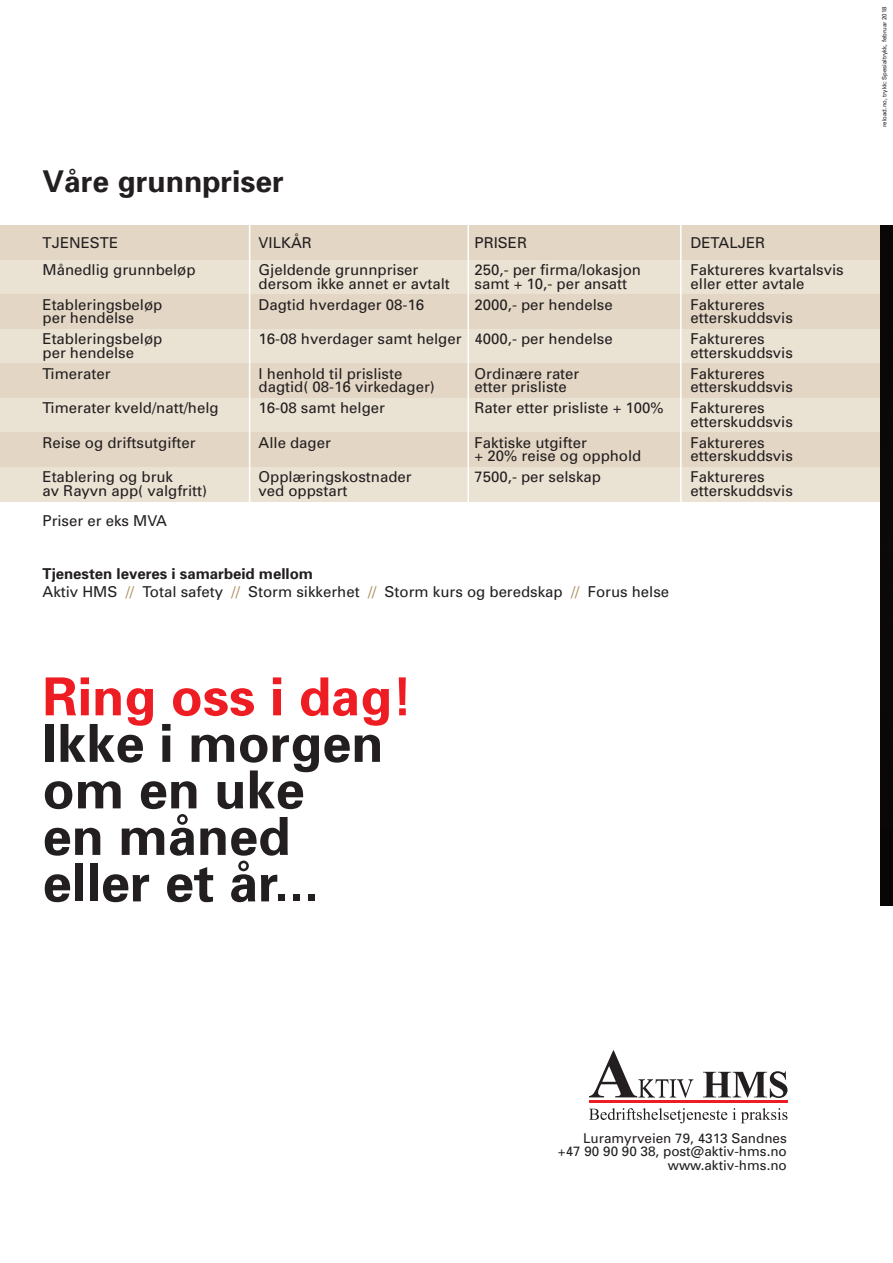
<style>
.page{position:relative;width:893px;height:1263px;background:#fff}
.page>*{position:absolute;margin:0;border:0;box-sizing:border-box;transform-origin:0 0}
.t1{font:700 52.5px/46.5px "Univers";color:#231f20}
.t2{font:700 52.5px "Univers";color:#ee1d23}
.t3{font:700 30px "Univers";color:#231f20}
.t4{font:15px/13.5px "Univers";color:#231f20}
.t5{font:13.5px/13.5px "Univers";color:#231f20;text-align:right}
.t6{font:6px "Univers";color:#231f20}
.s1{font-weight:700}
.s2{color:#a88a5b}
</style>
<div class="page">
<div style="left:0;top:260px;width:880px;height:34px;background:#eae2d3"></div>
<div style="left:0;top:225px;width:880px;height:35px;background:#e3d6c4"></div>
<div style="left:0;top:329px;width:880px;height:35px;background:#eae2d3"></div>
<div style="left:0;top:294px;width:880px;height:35px;background:#e3d6c4"></div>
<div style="left:0;top:398px;width:880px;height:35px;background:#eae2d3"></div>
<div style="left:0;top:364px;width:880px;height:34px;background:#e3d6c4"></div>
<div style="left:0;top:467px;width:880px;height:35px;background:#eae2d3"></div>
<div style="left:0;top:433px;width:880px;height:34px;background:#e3d6c4"></div>
<div style="left:880px;top:225px;width:13px;height:681px;background:#0a0807"></div>
<svg style="left:589px;top:1050px;width:104px;height:48px"></svg>
<svg style="left:703px;top:1071px;width:84px;height:27px"></svg>
<hr style="left:589px;top:1100px;width:198px;height:3px;background:#ee1d23">
<svg style="left:589px;top:1108px;width:198px;height:15px"></svg>
<hr style="left:249px;top:214px;width:1px;height:299px;background:#fff">
<hr style="left:467px;top:214px;width:2px;height:299px;background:#fff">
<hr style="left:680px;top:214px;width:2px;height:299px;background:#fff">
<h2 class="t3" style="left:43px;top:170px;width:243px">Våre grunnpriser</h2>
<p class="t4" style="left:43px;top:237px;width:77px">TJENESTE</p>
<p class="t4" style="left:259px;top:237px;width:55px">VILKÅR</p>
<p class="t4" style="left:475px;top:237px;width:54px">PRISER</p>
<p class="t4" style="left:691px;top:237px;width:76px">DETALJER</p>
<p class="t4" style="left:43px;top:264px;width:155px">Månedlig grunnbeløp</p>
<p class="t4" style="left:259px;top:264px;width:161px">Gjeldende grunnpriser</p>
<p class="t4" style="left:475px;top:264px;width:168px">250,- per firma/lokasjon</p>
<p class="t4" style="left:691px;top:264px;width:155px">Faktureres kvartalsvis</p>
<p class="t4" style="left:259px;top:278px;width:193px">dersom ikke annet er avtalt</p>
<p class="t4" style="left:475px;top:278px;width:154px">samt + 10,- per ansatt</p>
<p class="t4" style="left:691px;top:278px;width:116px">eller etter avtale</p>
<p class="t4" style="left:43px;top:299px;width:121px">Etableringsbeløp</p>
<p class="t4" style="left:259px;top:299px;width:167px">Dagtid hverdager 08-16</p>
<p class="t4" style="left:475px;top:299px;width:140px">2000,- per hendelse</p>
<p class="t4" style="left:691px;top:299px;width:76px">Faktureres</p>
<p class="t4" style="left:43px;top:312px;width:93px">per hendelse</p>
<p class="t4" style="left:691px;top:312px;width:104px">etterskuddsvis</p>
<p class="t4" style="left:43px;top:333px;width:121px">Etableringsbeløp</p>
<p class="t4" style="left:259px;top:333px;width:356px">16-08 hverdager samt helger 4000,- per hendelse</p>
<p class="t4" style="left:691px;top:333px;width:76px">Faktureres</p>
<p class="t4" style="left:43px;top:347px;width:93px">per hendelse</p>
<p class="t4" style="left:691px;top:347px;width:104px">etterskuddsvis</p>
<p class="t4" style="left:43px;top:368px;width:69px">Timerater</p>
<p class="t4" style="left:259px;top:368px;width:145px">I henhold til prisliste</p>
<p class="t4" style="left:475px;top:368px;width:106px">Ordinære rater</p>
<p class="t4" style="left:691px;top:368px;width:76px">Faktureres</p>
<p class="t4" style="left:259px;top:381px;width:178px">dagtid( 08-16 virkedager)</p>
<p class="t4" style="left:475px;top:381px;width:94px">etter prisliste</p>
<p class="t4" style="left:691px;top:381px;width:104px">etterskuddsvis</p>
<p class="t4" style="left:43px;top:402px;width:178px">Timerater kveld/natt/helg</p>
<p class="t4" style="left:259px;top:402px;width:128px">16-08 samt helger</p>
<p class="t4" style="left:475px;top:402px;width:191px">Rater etter prisliste + 100%</p>
<p class="t4" style="left:691px;top:402px;width:104px">Faktureres etterskuddsvis</p>
<p class="t4" style="left:43px;top:437px;width:155px">Reise og driftsutgifter</p>
<p class="t4" style="left:259px;top:437px;width:74px">Alle dager</p>
<p class="t4" style="left:475px;top:437px;width:114px">Faktiske utgifter</p>
<p class="t4" style="left:691px;top:437px;width:76px">Faktureres</p>
<p class="t4" style="left:475px;top:450px;width:168px">+ 20% reise og opphold</p>
<p class="t4" style="left:691px;top:450px;width:104px">etterskuddsvis</p>
<p class="t4" style="left:43px;top:471px;width:132px">Etablering og bruk</p>
<p class="t4" style="left:259px;top:471px;width:155px">Opplæringskostnader</p>
<p class="t4" style="left:475px;top:471px;width:128px">7500,- per selskap</p>
<p class="t4" style="left:691px;top:471px;width:76px">Faktureres</p>
<p class="t4" style="left:43px;top:485px;width:166px">av Rayvn app( valgfritt)</p>
<p class="t4" style="left:259px;top:485px;width:91px">ved oppstart</p>
<p class="t4" style="left:691px;top:485px;width:104px">etterskuddsvis</p>
<p class="t4" style="left:43px;top:515px;width:126px">Priser er eks MVA</p>
<p class="t4" style="left:43px;top:566px;width:628px;line-height:17.9px"><span class="s1">Tjenesten leveres i samarbeid mellom<br></span>Aktiv HMS <span class="s2">//</span> Total safety <span class="s2">//</span> Storm sikkerhet <span class="s2">//</span> Storm kurs og beredskap <span class="s2">//</span> Forus helse</p>
<h1 class="t2" style="left:43px;top:677px;width:371px">Ring oss i dag!</h1>
<h1 class="t1" style="left:43px;top:725px;width:342px">Ikke i morgen om en uke<br>en måned eller et år...</h1>
<p class="t6" style="left:882px;top:127px;width:122px;rotate:-90deg">reload.no, trykk: Spesialtrykk, februar 2018</p>
<p class="t5" style="left:558px;top:1133px;width:231px">Luramyrveien 79, 4313 Sandnes +47 90 90 90 38, post@aktiv-hms.no www.aktiv-hms.no</p>
</div>
